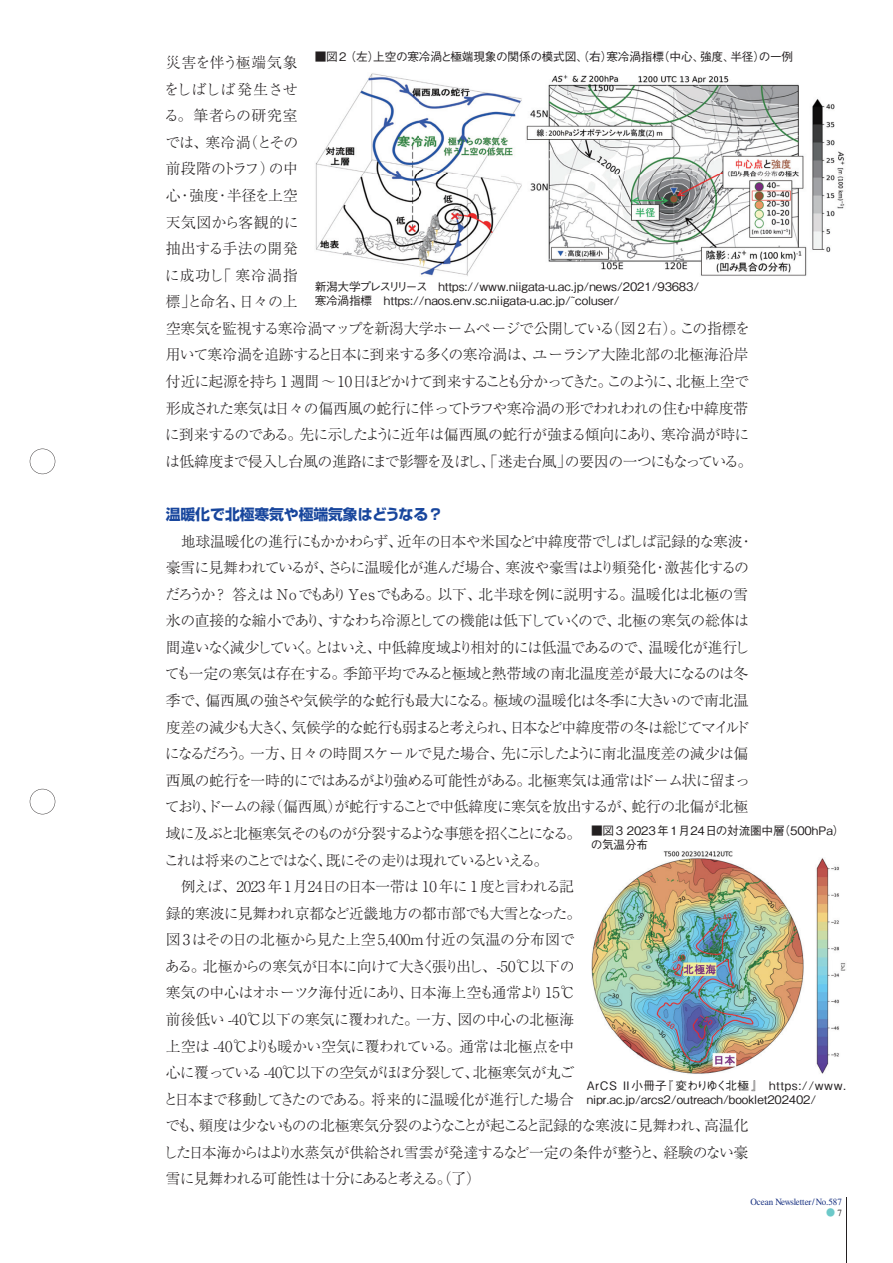
<style>
.page{position:relative;width:893px;height:1263px;background:#fff}
.page>*{position:absolute;margin:0;border:0;box-sizing:border-box;transform-origin:0 0}
.t1{font:300 14.85px/26.5px "Ryumin Pro";letter-spacing:-.045em;color:#231f20}
.t2{font:300 14.85px "Ryumin Pro";letter-spacing:-.025em;color:#231f20}
.t3{font:300 14.85px "Ryumin Pro";letter-spacing:-.09em;color:#231f20}
.t4{font:300 14.85px "Ryumin Pro";letter-spacing:-.11em;color:#231f20}
.t5{font:300 14.85px "Ryumin Pro";letter-spacing:-.02em;color:#231f20}
.t6{font:300 14.85px "Ryumin Pro";letter-spacing:-.065em;color:#231f20}
.t7{font:300 14.85px "Ryumin Pro";color:#231f20}
.t8{font:300 14.85px "Ryumin Pro";letter-spacing:-.12em;color:#231f20}
.t9{font:700 14.85px "Shin Go Pro";letter-spacing:-.015em;color:#18469d}
.t10{font:500 11.7px/13.8px "Gothic BBB Pro";color:#231f20}
.t11{font:500 11.7px/13.8px "Gothic BBB Pro";letter-spacing:-.02em;color:#231f20}
.t12{font:9.45px "Times LT Std";letter-spacing:-.02em;color:#183181;scale:.95 1}
.t13{font:500 9.45px "Gothic BBB Pro";color:#6cc9c9;scale:.95 1}
.s1{font-family:"Times LT Std";font-weight:400;color:#231f20}
</style>
<div class="page">
<hr style="left:846px;top:1197px;width:1px;height:66px;background:#231f20">
<svg style="left:30px;top:449px;width:25px;height:25px"></svg>
<svg style="left:30px;top:789px;width:25px;height:25px"></svg>
<img style="left:315px;top:73px;width:530px;height:203px">
<img style="left:591px;top:851px;width:255px;height:223px">
<p class="t11" style="left:315px;top:49px;width:480px">■図2 （左）上空の寒冷渦と極端現象の関係の模式図、（右）寒冷渦指標（中心、強度、半径）の一例</p>
<p class="t1" style="left:164px;top:48px;width:590px">災害を伴う極端気象<br>をしばしば発生させ<br>る。筆者らの研究室<br>では、寒冷渦（とその<br>前段階のトラフ）の中<br>心・強度・半径を上空<br>天気図から客観的に<br>抽出する手法の開発<br>に成功し「寒冷渦指<br>標」と命名、日々の上<br>空寒気を監視する寒冷渦マップを新潟大学ホームページで公開している（図 2 右）。この指標を用いて寒冷渦を追跡すると日本に到来する多くの寒冷渦は、ユーラシア大陸北部の北極海沿岸付近に起源を持ち 1 週間～ 10日ほどかけて到来することも分かってきた。このように、北極上空で形成された寒気は日々の偏西風の蛇行に伴ってトラフや寒冷渦の形でわれわれの住む中緯度帯に到来するのである。先に示したように近年は偏西風の蛇行が強まる傾向にあり、寒冷渦が時には低緯度まで侵入し台風の進路にまで影響を及ぼし、「迷走台風」の要因の一つにもなっている。</p>
<p class="t9" style="left:166px;top:502px;width:279px">温暖化で北極寒気や極端気象はどうなる？</p>
<p class="t1" style="left:181px;top:526px;width:574px">地球温暖化の進行にもかかわらず、近年の日本や米国など中緯度帯でしばしば記録的な寒波・</p>
<p class="t1" style="left:166px;top:553px;width:585px">豪雪に見舞われているが、さらに温暖化が進んだ場合、寒波や豪雪はより頻発化・激甚化するの</p>
<p class="t1" style="left:165px;top:580px;width:585px">だろうか？ 答えは NoでもありYesでもある。以下、北半球を例に説明する。温暖化は北極の雪</p>
<p class="t1" style="left:166px;top:606px;width:585px">氷の直接的な縮小であり、すなわち冷源としての機能は低下していくので、北極の寒気の総体は</p>
<p class="t1" style="left:166px;top:633px;width:585px">間違いなく減少していく。とはいえ、中低緯度域より相対的には低温であるので、温暖化が進行し</p>
<p class="t2" style="left:165px;top:662px;width:585px">ても一定の寒気は存在する。季節平均でみると極域と熱帯域の南北温度差が最大になるのは冬</p>
<p class="t1" style="left:166px;top:686px;width:584px">季で、偏西風の強さや気候学的な蛇行も最大になる。極域の温暖化は冬季に大きいので南北温</p>
<p class="t3" style="left:166px;top:715px;width:585px">度差の減少も大きく、気候学的な蛇行も弱まると考えられ、日本など中緯度帯の冬は総じてマイルド</p>
<p class="t1" style="left:165px;top:739px;width:585px">になるだろう。一方、日々の時間スケールで見た場合、先に示したように南北温度差の減少は偏</p>
<p class="t1" style="left:166px;top:766px;width:586px">西風の蛇行を一時的にではあるがより強める可能性がある。北極寒気は通常はドーム状に留まっ</p>
<p class="t1" style="left:165px;top:792px;width:585px">ており、ドームの縁（偏西風）が蛇行することで中低緯度に寒気を放出するが、蛇行の北偏が北極</p>
<p class="t4" style="left:166px;top:822px;width:417px">域に及ぶと北極寒気そのものが分裂するような事態を招くことになる。</p>
<p class="t8" style="left:164px;top:848px;width:386px">これは将来のことではなく、既にその走りは現れているといえる。</p>
<p class="t5" style="left:181px;top:875px;width:395px">例えば、2023年1月24日の日本一帯は 10年に 1度と言われる記</p>
<p class="t1" style="left:166px;top:899px;width:417px">録的寒波に見舞われ京都など近畿地方の都市部でも大雪となった。</p>
<p class="t7" style="left:166px;top:928px;width:411px">図3はその日の北極から見た上空5,400m付近の気温の分布図で</p>
<p class="t6" style="left:165px;top:954px;width:411px">ある。北極からの寒気が日本に向けて大きく張り出し、-50℃以下の</p>
<p class="t1" style="left:166px;top:978px;width:411px">寒気の中心はオホーツク海付近にあり、日本海上空も通常より15℃</p>
<p class="t2" style="left:166px;top:1008px;width:410px">前後低い -40℃以下の寒気に覆われた。一方、図の中心の北極海</p>
<p class="t1" style="left:166px;top:1031px;width:410px">上空は -40℃よりも暖かい空気に覆われている。通常は北極点を中</p>
<p class="t1" style="left:166px;top:1058px;width:410px">心に覆っている -40℃以下の空気がほぼ分裂して、北極寒気が丸ご</p>
<p class="t1" style="left:163px;top:1085px;width:412px">と日本まで移動してきたのである。将来的に温暖化が進行した場合</p>
<p class="t1" style="left:165px;top:1111px;width:585px">でも、頻度は少ないものの北極寒気分裂のようなことが起こると記録的な寒波に見舞われ、高温化</p>
<p class="t2" style="left:163px;top:1141px;width:587px">した日本海からはより水蒸気が供給され雪雲が発達するなど一定の条件が整うと、経験のない豪</p>
<p class="t1" style="left:166px;top:1164px;width:317px">雪に見舞われる可能性は十分にあると考える。（了）</p>
<p class="t10" style="left:315px;top:278px;width:386px">新潟大学プレスリリース　https://www.niigata-u.ac.jp/news/2021/93683/寒冷渦指標　https://naos.env.sc.niigata-u.ac.jp/~coluser/</p>
<p class="t11" style="left:591px;top:822px;width:255px">■図3 2023年1月24日の対流圏中層（500hPa）の気温分布</p>
<p class="t10" style="left:587px;top:1078px;width:261px">ArCS II小冊子『変わりゆく北極』　https://www. nipr.ac.jp/arcs2/outreach/booklet202402/</p>
<p class="t12" style="left:751px;top:1196px;width:98px">Ocean Newsletter /No.587</p>
<p class="t13" style="left:826px;top:1204px;width:18px">● <span class="s1">7</span></p>
</div>
